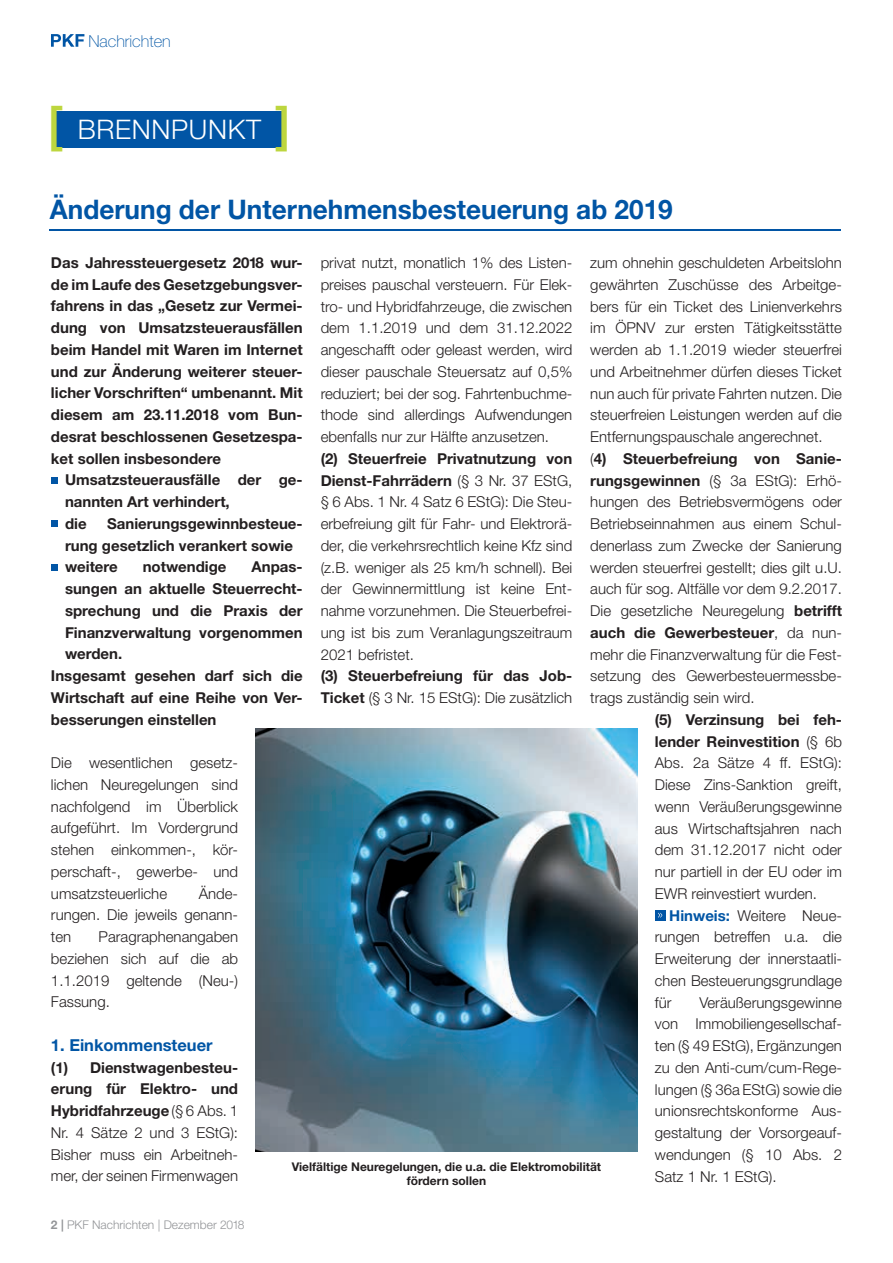
<style>
.page{position:relative;width:893px;height:1263px;background:#fff}
.page>*{position:absolute;margin:0;border:0;box-sizing:border-box;transform-origin:0 0}
.t1{font:700 27px "Helvetica Neue LT";color:#0155a5}
.t2{font:300 27px "Helvetica Neue LT";letter-spacing:.025em;color:#fff}
.t3{font:700 16.5px "Helvetica Neue LT";color:#0155a5}
.t4{font:100 16.5px "Helvetica Neue LT";color:#0155a5}
.t5{font:300 15px/21.8px "Helvetica Neue LT";color:#231f20;text-align:justify}
.t6{font:700 15px/21.8px "Helvetica Neue LT";color:#231f20}
.t7{font:700 12px/13.5px "Helvetica Neue LT";color:#231f20;text-align:center}
.t8{font:300 12px "Helvetica Neue LT";color:#939598}
.s1{font-weight:500;font-size:49.5px;color:#bdd63e}
.s2{font-weight:700}
.s3{font-weight:300}
.s4{font-weight:700;color:#0155a5}
</style>
<div class="page">
<svg style="left:51px;top:477px;width:6px;height:6px"></svg>
<svg style="left:51px;top:521px;width:6px;height:6px"></svg>
<svg style="left:51px;top:564px;width:6px;height:6px"></svg>
<div style="left:655px;top:910px;width:10px;height:11px;background:#0155a5"></div>
<svg style="left:658px;top:913px;width:4px;height:5px"></svg>
<hr style="left:50px;top:230px;width:791px;height:1px;background:#0155a5">
<div style="left:52px;top:111px;width:233px;height:36px;background:#0155a5"></div>
<img style="left:255px;top:728px;width:383px;height:424px">
<svg style="left:51px;top:34px;width:33px;height:13px"></svg>
<p class="t4" style="left:88px;top:35px;width:84px">Nachrichten</p>
<h1 class="t2" style="left:48px;top:120px;width:244px"><span class="s1">[</span> BRENNPUNKT <span class="s1">]</span></h1>
<h1 class="t1" style="left:50px;top:200px;width:624px">Änderung der Unternehmensbesteuerung ab 2019</h1>
<p class="t5" style="left:321px;top:254px;width:253px">privat nutzt, monatlich 1% des Listen&shy;preises pauschal versteuern. Für Elek&shy;tro- und Hybridfahrzeuge, die zwischen dem 1.1.2019 und dem 31.12.2022 angeschafft oder geleast werden, wird dieser pauschale Steuersatz auf 0,5% reduziert; bei der sog. Fahrtenbuchme&shy;thode sind allerdings Aufwendungen ebenfalls nur zur Hälfte anzusetzen.</p>
<p class="t5" style="left:321px;top:449px;width:253px"><span class="s2">(2) Steuerfreie Privatnutzung von Dienst-Fahrrädern</span> (§ 3 Nr. 37 EStG, § 6 Abs. 1 Nr. 4 Satz 6 EStG): Die Steu&shy;erbefreiung gilt für Fahr- und Elektrorä&shy;der, die verkehrsrechtlich keine Kfz sind (z.B. weniger als 25 km/h schnell). Bei der Gewinnermittlung ist keine Ent&shy;nahme vorzunehmen. Die Steuerbefrei&shy;ung ist bis zum Veranlagungszeitraum 2021 befristet.</p>
<p class="t6" style="left:321px;top:667px;width:253px">(3) Steuerbefreiung für das Job-<br>Ticket <span class="s3">(§ 3 Nr. 15 EStG): Die zusätzlich</span></p>
<p class="t6" style="left:51px;top:253px;width:253px;text-align:justify">Das Jahressteuergesetz 2018 wur&shy;de im Laufe des Gesetzgebungsver&shy;fahrens in das „Gesetz zur Vermei&shy;dung von Umsatzsteuerausfällen beim Handel mit Waren im Internet und zur Änderung weiterer steuer&shy;licher Vorschriften“ umbenannt. Mit diesem am 23.11.2018 vom Bun&shy;desrat beschlossenen Gesetzespa&shy;ket sollen insbesondere</p>
<p class="t6" style="left:65px;top:471px;width:239px">Umsatzsteuerausfälle der ge&shy;nannten Art verhindert,<br>die</p>
<p class="t5" style="left:590px;top:254px;width:253px;text-align:left">zum ohnehin geschuldeten Arbeitslohn gewährten Zuschüsse des Arbeitge&shy;bers für ein Ticket des Linienverkehrs im ÖPNV zur ersten Tätigkeitsstätte werden ab 1.1.2019 wieder steuerfrei und Arbeitnehmer dürfen dieses Ticket nun auch für private Fahrten nutzen. Die steuerfreien Leistungen werden auf die Entfernungspauschale angerechnet. (<span class="s2">4) Steuerbefreiung von Sanie&shy;rungsgewinnen</span> (§ 3a EStG): Erhö&shy;hungen des Betriebsvermögens oder Betriebseinnahmen aus einem Schul&shy;denerlass zum Zwecke der Sanierung werden steuerfrei gestellt; dies gilt u.U. auch für sog. Altfälle vor dem 9.2.2017.<br>Die gesetzliche Neuregelung <span class="s2">betrifft auch die Gewerbesteuer</span>, da nun&shy;mehr die Finanzverwaltung für die Fest&shy;setzung des Gewerbesteuermessbe&shy;trags zuständig sein wird.</p>
<p class="t5" style="left:655px;top:710px;width:189px"><span class="s2">(5) Verzinsung bei feh&shy;lender Reinvestition</span> (§ 6b Abs. 2a Sätze 4 ff. EStG):<br>Diese Zins-Sanktion greift, wenn Veräußerungsgewinne aus Wirtschaftsjahren nach dem 31.12.2017 nicht oder nur partiell in der EU oder im EWR reinvestiert wurden.</p>
<p class="t5" style="left:655px;top:906px;width:189px;text-indent:14px"><span class="s4">Hinweis:</span> Weitere Neue&shy;rungen betreffen u.a. die Erweiterung der innerstaatli&shy;chen Besteuerungsgrundlage für</p>
<p class="t6" style="left:65px;top:514px;width:239px;text-indent:42px">Sanierungsgewinnbesteue&shy;rung gesetzlich verankert sowie weitere</p>
<p class="t6" style="left:143px;top:558px;width:85px">notwendige</p>
<p class="t6" style="left:251px;top:558px;width:53px">Anpas-</p>
<p class="t6" style="left:65px;top:580px;width:239px">sungen an aktuelle Steuerrecht-</p>
<p class="t6" style="left:65px;top:601px;width:239px">sprechung und die Praxis der</p>
<p class="t6" style="left:65px;top:623px;width:239px">Finanzverwaltung vorgenommen</p>
<p class="t6" style="left:65px;top:645px;width:59px">werden.</p>
<p class="t6" style="left:51px;top:667px;width:253px">Insgesamt gesehen darf sich die</p>
<p class="t6" style="left:51px;top:688px;width:253px">Wirtschaft auf eine Reihe von Ver-</p>
<p class="t6" style="left:51px;top:710px;width:167px">besserungen einstellen</p>
<p class="t5" style="left:51px;top:754px;width:189px">Die wesentlichen gesetz&shy;lichen Neuregelungen sind nachfolgend im Überblick aufgeführt. Im Vordergrund stehen einkommen-, kör&shy;perschaft-, gewerbe- und umsatzsteuerliche</p>
<p class="t5" style="left:51px;top:884px;width:189px;text-indent:148px">Ände&shy;rungen. Die jeweils genann&shy;ten</p>
<p class="t5" style="left:51px;top:928px;width:189px;text-indent:48px">Paragraphenangaben beziehen sich auf die ab 1.1.2019 geltende (Neu-)<br>Fassung.</p>
<p class="t3" style="left:51px;top:1039px;width:163px">1. Einkommensteuer</p>
<p class="t5" style="left:51px;top:1058px;width:189px"><span class="s2">(1) Dienstwagenbesteu&shy;erung für Elektro- und Hybridfahrzeuge</span> (§ 6 Abs. 1<br>Nr. 4 Sätze 2 und 3 EStG):<br>Bisher muss ein Arbeitneh&shy;mer, der seinen Firmenwagen</p>
<p class="t5" style="left:655px;top:993px;width:189px;text-indent:45px">Veräußerungsgewinne von Immobiliengesellschaf&shy;ten (§ 49 EStG), Ergänzungen zu den Anti-cum/cum-Rege&shy;lungen (§ 36a EStG) sowie die unionsrechtskonforme Aus&shy;gestaltung der Vorsorgeauf&shy;wendungen (§ 10 Abs. 2<br>Satz 1 Nr. 1 EStG).</p>
<p class="t7" style="left:292px;top:1162px;width:311px">Vielfältige Neuregelungen, die u.a. die Elektromobilität fördern sollen</p>
<p class="t8" style="left:51px;top:1220px;width:195px"><span class="s2">2 |</span> PKF Nachrichten | Dezember 2018</p>
</div>
